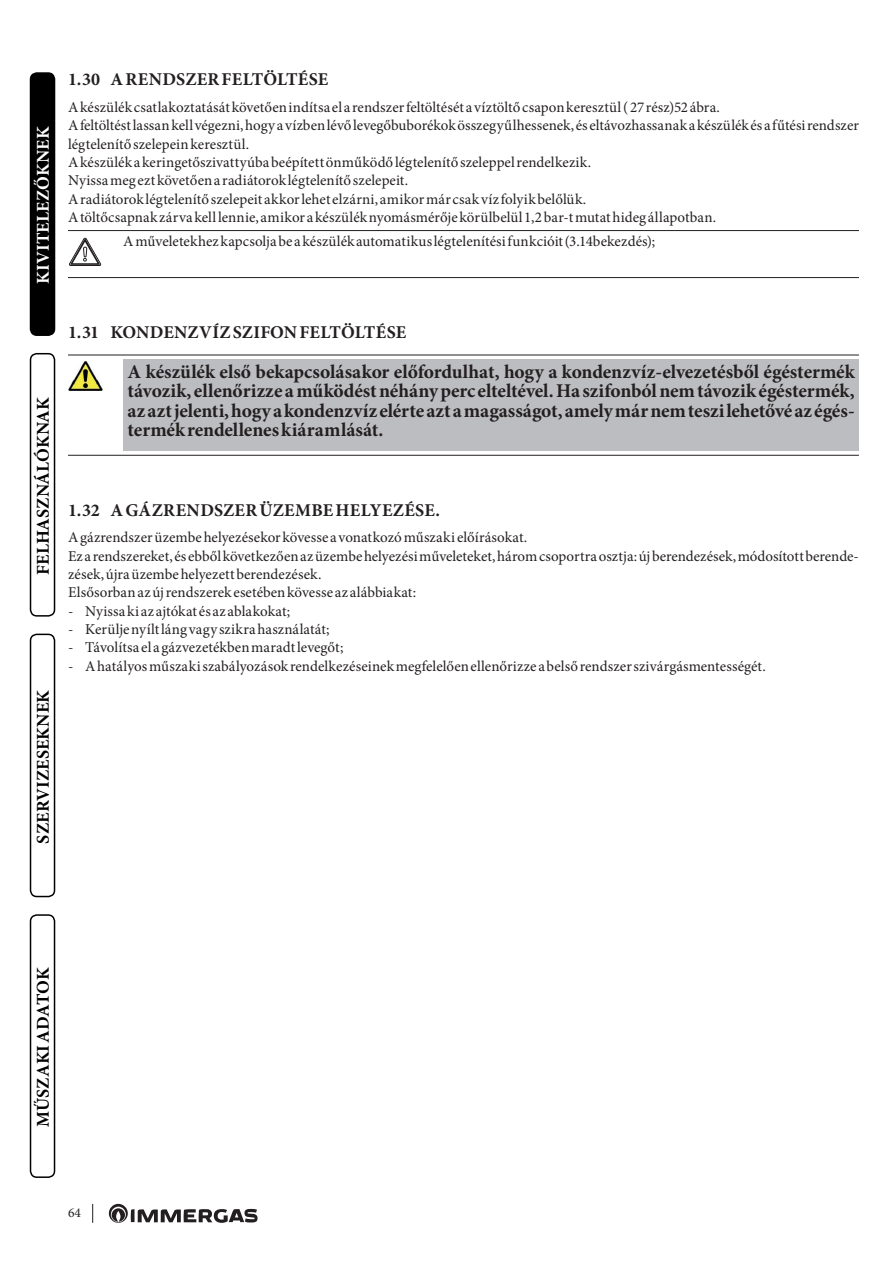
<style>
.page{position:relative;width:893px;height:1263px;background:#fff}
.page>*{position:absolute;margin:0;border:0;box-sizing:border-box;transform-origin:0 0}
.t1{font:700 19.5px/19.5px "Minion Pro";letter-spacing:-.005em;color:#231f20;text-align:justify}
.t2{font:700 18px "Minion Pro";letter-spacing:.015em;color:#231f20}
.t3{font:700 18px "Minion Pro";color:#000}
.t4{font:700 18px "Minion Pro";color:#fff}
.t5{font:15px/18.3px "Minion Pro";letter-spacing:.005em;color:#231f20}
.t6{font:13.5px "Minion Pro";color:#231f20}
</style>
<div class="page">
<svg style="left:109px;top:1204px;width:149px;height:19px"></svg>
<svg style="left:92px;top:1204px;width:1px;height:19px"></svg>
<div style="left:31px;top:73px;width:24px;height:262px;background:#000;border-radius:6px"></div>
<div style="left:30px;top:72px;width:25px;height:264px;border:2px solid #000;border-radius:6px"></div>
<div style="left:30px;top:353px;width:25px;height:264px;border:2px solid #000;border-radius:6px"></div>
<div style="left:30px;top:634px;width:25px;height:263px;border:2px solid #000;border-radius:6px"></div>
<div style="left:30px;top:914px;width:25px;height:264px;border:2px solid #000;border-radius:6px"></div>
<hr style="left:68px;top:230px;width:791px;height:1px;background:#231f20">
<hr style="left:68px;top:277px;width:791px;height:1px;background:#231f20">
<svg style="left:69px;top:230px;width:32px;height:48px"></svg>
<hr style="left:68px;top:355px;width:791px;height:1px;background:#231f20">
<hr style="left:68px;top:455px;width:791px;height:1px;background:#231f20">
<img style="left:68px;top:362px;width:34px;height:29px">
<div style="left:123px;top:359px;width:736px;height:92px;background:#bcbdc0"></div>
<p class="t4" style="left:30px;top:284px;width:158px;rotate:-90deg">Kivitelezőknek</p>
<p class="t3" style="left:30px;top:575px;width:179px;rotate:-90deg">Felhasználóknak</p>
<p class="t3" style="left:30px;top:844px;width:155px;rotate:-90deg">Szervizeseknek</p>
<p class="t2" style="left:68px;top:67px;width:262px">1.30 A RENDSZER FELTÖLTÉSE</p>
<p class="t5" style="left:68px;top:98px;width:792px">A készülék csatlakoztatását követően indítsa el a rendszer feltöltését a víztöltő csapon keresztül ( 27 rész)52 ábra.<br>A feltöltést lassan kell végezni, hogy a vízben lévő levegőbuborékok összegyűlhessenek, és eltávozhassanak a készülék és a fűtési rendszer légtelenítő szelepein keresztül.<br>A készülék a keringetőszivattyúba beépített önműködő légtelenítő szeleppel rendelkezik.<br>Nyissa meg ezt követően a radiátorok légtelenítő szelepeit.<br>A radiátorok légtelenítő szelepeit akkor lehet elzárni, amikor már csak víz folyik belőlük.<br>A töltőcsapnak zárva kell lennie, amikor a készülék nyomásmérője körülbelül 1,2 bar-t mutat hideg állapotban.</p>
<p class="t5" style="left:123px;top:232px;width:534px">A műveletekhez kapcsolja be a készülék automatikus légtelenítési funkcióit (3.14bekezdés);</p>
<p class="t2" style="left:68px;top:319px;width:340px">1.31 KONDENZVÍZ SZIFON FELTÖLTÉSE</p>
<p class="t1" style="left:128px;top:361px;width:729px">A készülék első bekapcsolásakor előfordulhat, hogy a kondenzvíz-elvezetésből égéstermék távozik, ellenőrizze a működést néhány perc elteltével. Ha szifonból nem távozik égéstermék, az azt jelenti, hogy a kondenzvíz elérte azt a magasságot, amely már nem teszi lehetővé az égés&shy;termék rendellenes kiáramlását.</p>
<p class="t2" style="left:68px;top:497px;width:373px">1.32 A GÁZRENDSZER ÜZEMBE HELYEZÉSE.</p>
<p class="t5" style="left:68px;top:528px;width:792px">A gázrendszer üzembe helyezésekor kövesse a vonatkozó műszaki előírásokat.<br>Ez a rendszereket, és ebből következően az üzembe helyezési műveleteket, három csoportra osztja: új berendezések, módosított berende&shy;zések, újra üzembe helyezett berendezések.<br>Elsősorban az új rendszerek esetében kövesse az alábbiakat:</p>
<p class="t5" style="left:68px;top:602px;width:224px">- Nyissa ki az ajtókat és az ablakokat;</p>
<p class="t5" style="left:68px;top:620px;width:263px">- Kerülje nyílt láng vagy szikra használatát;</p>
<p class="t5" style="left:68px;top:638px;width:277px">- Távolítsa el a gázvezetékben maradt levegőt;</p>
<p class="t5" style="left:68px;top:657px;width:699px">- A hatályos műszaki szabályozások rendelkezéseinek megfelelően ellenőrizze a belső rendszer szivárgásmentességét.</p>
<p class="t3" style="left:30px;top:1127px;width:161px;rotate:-90deg">Műszakiadatok</p>
<p class="t6" style="left:68px;top:1204px;width:14px">64</p>
</div>
